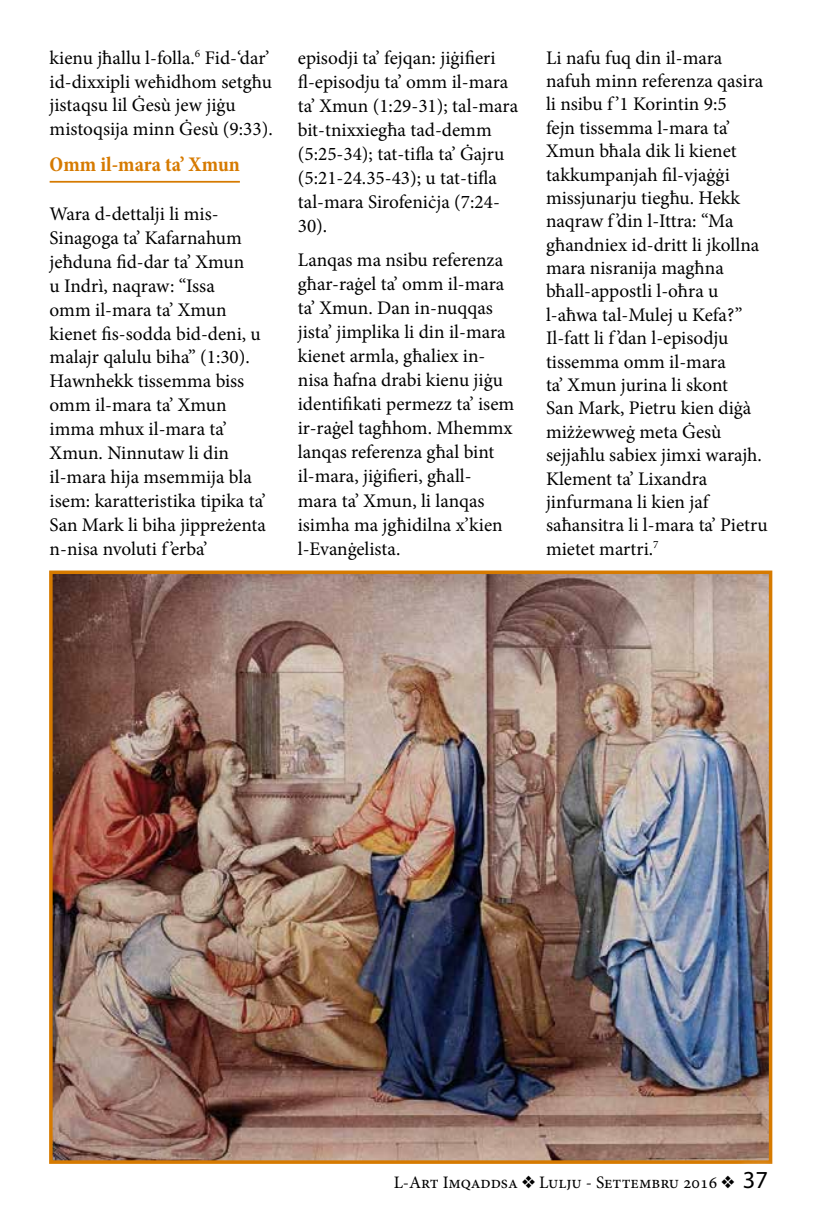
<style>
.page{position:relative;width:819px;height:1216px;background:#fff}
.page>*{position:absolute;margin:0;border:0;box-sizing:border-box;transform-origin:0 0}
.t1{font:700 condensed 21px "Minion Pro";color:#d67a00}
.t2{font:19.25px/24px "Minion Pro";color:#000}
.t3{font:17.5px "Minion Pro";color:#000}
.s1{font-family:"Myriad Pro";font-size:24.5px}
</style>
<div class="page">
<hr style="left:50px;top:181px;width:190px;height:2px;background:#d67a00">
<img style="left:54px;top:575px;width:713px;height:583px">
<div style="left:49px;top:570px;width:723px;height:593px;border:4px solid #d67a00"></div>
<svg style="left:382px;top:1158px;width:391px;height:6px;background:#c48437"></svg>
<p class="t2" style="left:50px;top:46px;width:225px">kienu jħallu l-folla.<sup>6</sup> Fid-‘dar’ id-dixxipli weħidhom setgħu jistaqsu lil Ġesù jew jiġu mistoqsija minn Ġesù (9:33).</p>
<p class="t1" style="left:50px;top:150px;width:192px">Omm il-mara ta’ Xmun</p>
<p class="t2" style="left:50px;top:202px;width:218px">Wara d-dettalji li mis-<br>Sinagoga ta’ Kafarnahum jeħduna fid-dar ta’ Xmun<br>u Indrì, naqraw: “Issa<br>omm il-mara ta’ Xmun kienet fis-sodda bid-deni, u malajr qalulu biha” (1:30).<br>Hawnhekk tissemma biss omm il-mara ta’ Xmun imma mhux il-mara ta’<br>Xmun. Ninnutaw li din il-mara hija msemmija bla isem: karatteristika tipika ta’<br>San Mark li biha jippreżenta n-nisa nvoluti f ’erba’</p>
<p class="t2" style="left:298px;top:46px;width:222px">episodji ta’ fejqan: jiġifieri fl-episodju ta’ omm il-mara ta’ Xmun (1:29-31); tal-mara bit-tnixxiegħa tad-demm (5:25-34); tat-tifla ta’ Ġajru (5:21-24.35-43); u tat-tifla tal-mara Sirofeniċja (7:24-<br>30).</p>
<p class="t2" style="left:298px;top:248px;width:218px">Lanqas ma nsibu referenza għar-raġel ta’ omm il-mara ta’ Xmun. Dan in-nuqqas jista’ jimplika li din il-mara kienet armla, għaliex in&shy;nisa ħafna drabi kienu jiġu identifikati permezz ta’ isem ir-raġel tagħhom. Mhemmx lanqas referenza għal bint il-mara, jiġifieri, għall&shy;mara ta’ Xmun, li lanqas isimha ma jgħidilna x’kien l-Evanġelista.</p>
<p class="t2" style="left:546px;top:46px;width:223px;line-height:23.4px">Li nafu fuq din il-mara nafuh minn referenza qasira li nsibu f ’1 Korintin 9:5<br>fejn tissemma l-mara ta’<br>Xmun bħala dik li kienet takkumpanjah fil-vjaġġi missjunarju tiegħu. Hekk naqraw f ’din l-Ittra: “Ma għandniex id-dritt li jkollna mara nisranija magħna bħall-appostli l-oħra u l-aħwa tal-Mulej u Kefa?”<br>Il-fatt li f ’dan l-episodju tissemma omm il-mara<br>ta’ Xmun jurina li skont<br>San Mark, Pietru kien diġà miżżewweġ meta Ġesù sejjaħlu sabiex jimxi warajh.<br>Klement ta’ Lixandra jinfurmana li kien jaf saħansitra li l-mara ta’ Pietru mietet martri.<sup>7</sup></p>
<p class="t3" style="left:393px;top:1170px;width:376px">L-Art Imqaddsa ❖ Lulju - Settembru 2016 ❖ <span class="s1">37</span></p>
</div>
